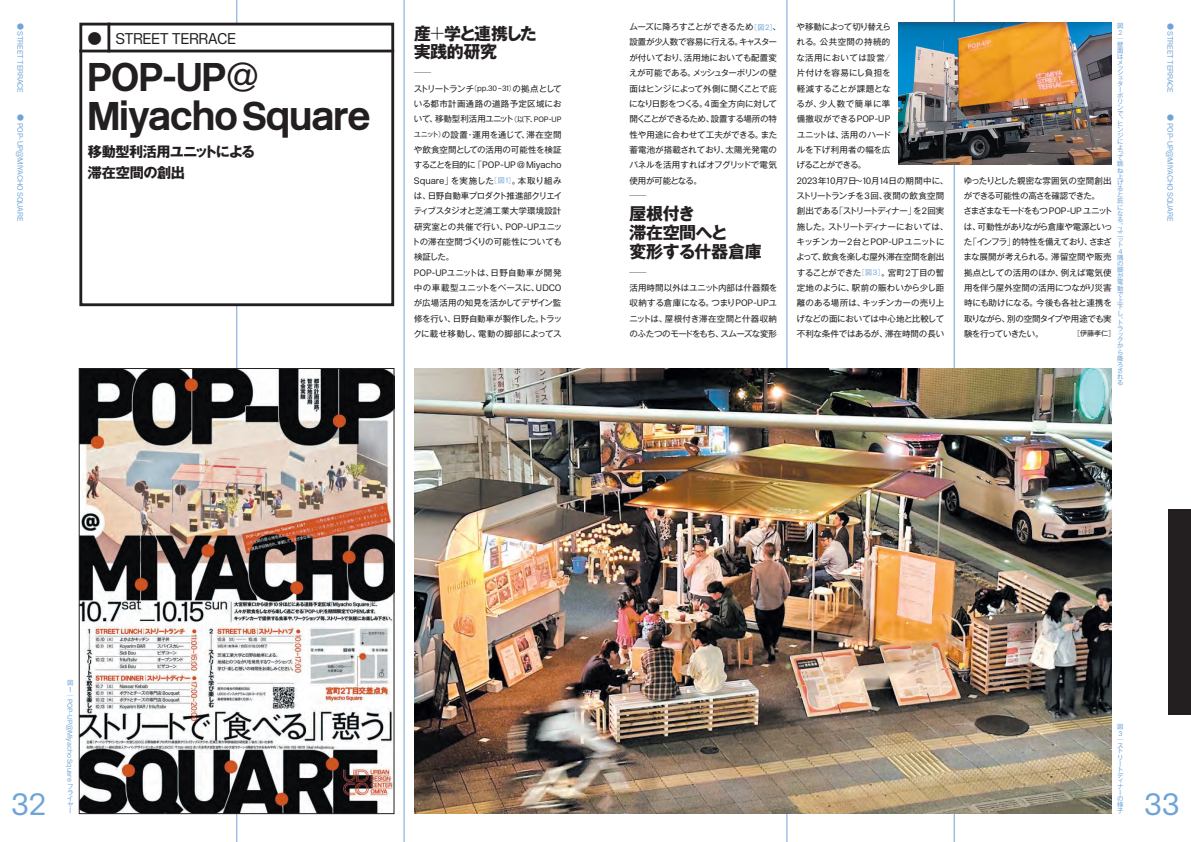
<style>
.page{position:relative;width:1191px;height:842px;background:#fff}
.page>*{position:absolute;margin:0;border:0;box-sizing:border-box;transform-origin:0 0}
.t1{font:700 40px/39px "New Rail Alphabet";letter-spacing:-.025em;color:#231f20}
.t2{font:300 31.2px "New Rail Alphabet";color:#6fa4d7}
.t3{font:700 17px/18.9px "Gothic MB101 Pro";letter-spacing:-.025em;color:#231f20}
.t4{font:300 15.6px "New Rail Alphabet";letter-spacing:-.035em;color:#231f20}
.t5{font:700 14.2px/21.3px "Gothic MB101 Pro";letter-spacing:-.035em;color:#231f20}
.t6{font:300 9.4px "New Rail Alphabet";letter-spacing:-.01em;color:#231f20}
.t7{font:8.5px/15.3px "Gothic MB101 Pro";letter-spacing:-.02em;color:#231f20}
.t8{font:8.5px/15.3px "Gothic MB101 Pro";letter-spacing:-.04em;color:#231f20}
.t9{font:8.5px/15.3px "Gothic MB101 Pro";color:#231f20;scale:2 1}
.t10{font:8.5px/15.3px "Gothic MB101 Pro";letter-spacing:-.02em;color:#231f20;scale:2 1}
.t11{font:300 7.8px "New Rail Alphabet";letter-spacing:-.02em;color:#6fa4d7}
.t12{font:7.1px "Gothic MB101 Pro";color:#231f20}
.t13{font:300 7px "New Rail Alphabet";letter-spacing:-.01em;color:#6fa4d7}
.t14{font:6.4px/6.2px "Gothic MB101 Pro";color:#6fa4d7;text-align:justify}
.t15{font:300 6.4px "Gothic MB101 Pro";color:#6fa4d7}
.s1{font-weight:300;font-size:7.1px;color:#6fa4d7}
.s2{font-size:7.1px;color:#6fa4d7}
.s3{font-family:"New Rail Alphabet";font-weight:300;font-size:7.8px;color:#6fa4d7}
.s4{font-family:"New Rail Alphabet";font-weight:300;font-size:9.4px}
.s5{font-weight:300}
.s6{font-family:"Gothic MB101 Pro";font-weight:400;font-size:7.1px}
.s7{font-weight:300;font-size:7.1px}
.s8{font-family:"New Rail Alphabet";font-weight:300;font-size:7.8px}
.s9{font-size:7.1px}
.s10{font-family:"Gothic MB101 Pro";font-weight:400;font-size:8.5px}
.s11{font-family:"Gothic MB101 Pro";font-size:8.5px}
.s12{font-family:"Gothic MB101 Pro";font-weight:700;font-size:14.5px}
.s13{font-family:"Gothic MB101 Pro";font-weight:400;font-size:35.4px}
.s14{font-size:6.4px;color:#6fa4d7}
</style>
<div class="page">
<hr style="left:404px;top:0;width:1px;height:842px;background:#6fa4d7">
<hr style="left:954px;top:0;width:1px;height:842px;background:#6fa4d7">
<hr style="left:236px;top:0;width:1px;height:842px;background:#6fa4d7">
<hr style="left:786px;top:0;width:1px;height:842px;background:#6fa4d7">
<div style="left:1168px;top:509px;width:23px;height:206px;background:#231f20"></div>
<div style="left:79px;top:23px;width:315px;height:283px;background:#fff;border:3px solid #231f20"></div>
<hr style="left:79px;top:50px;width:315px;height:2px;background:#231f20">
<hr style="left:107px;top:23px;width:3px;height:29px;background:#231f20">
<img style="left:81px;top:370px;width:311px;height:442px">
<div style="left:79px;top:368px;width:315px;height:446px;border:1px solid #231f20"></div>
<img style="left:899px;top:23px;width:212px;height:141px">
<img style="left:414px;top:368px;width:697px;height:446px">
<p class="t7" style="left:629px;top:18px;width:153px">ムーズに降ろすことができるため<span class="s1">［</span><span class="s2">図</span><span class="s3">2</span><span class="s1">］</span>、設置が少人数で容易に行える。キャスターが付いており、活用地においても配置変えが可能である。メッシュターポリンの壁面はヒンジによって外側に開くことで庇になり日影をつくる。<span class="s4">4</span>面全方向に対して開くことができるため、設置する場所の特性や用途に合わせて工夫ができる。また蓄電池が搭載されており、太陽光発電のパネルを活用すればオフグリッドで電気使用が可能となる。<br>─</p>
<h3 class="t3" style="left:629px;top:202px;width:134px">屋根付き<br>滞在空間へと<br>変形する什器倉庫</h3>
<p class="t10" style="left:629px;top:263px;width:75px">─<br>活用時間以外はユニット内部は什器類を収納する倉庫になる。つまり<span class="s4">POP-UP</span>ユニットは、屋根付き滞在空間と什器収納のふたつのモードをもち、スムーズな変形</p>
<p class="t7" style="left:796px;top:18px;width:154px">や移動によって切り替えら<br>れる。公共空間の持続的<br>な活用においては設営<span class="s5">／<br></span>片付けを容易にし負担を<br>軽減することが課題とな<br>るが、少人数で簡単に準<br>備撤収ができる<span class="s4">POP-UP<br></span>ユニットは、活用のハード<br>ルを下げ利用者の幅を広<br>げることができる。<br><span class="s4">2023</span>年<span class="s4">10</span>月<span class="s4">7</span>日～<span class="s4">10</span>月<span class="s4">14</span>日の期間中に、ストリートランチを<span class="s4">3</span>回、夜間の飲食空間創出である<span class="s5">「</span>ストリートディナー<span class="s5">」</span>を<span class="s4">2</span>回実施した。ストリートディナーにおいては、キッチンカー<span class="s4">2</span>台と<span class="s4">POP-UP</span>ユニットによって、飲食を楽しむ屋外滞在空間を創出することができた<span class="s1">［</span><span class="s2">図</span><span class="s3">3</span><span class="s1">］</span>。宮町<span class="s4">2</span>丁目の暫定地のように、駅前の賑わいから少し距離のある場所は、キッチンカーの売り上げなどの面においては中心地と比較して不利な条件ではあるが、滞在時間の長い</p>
<p class="t11" style="left:25px;top:23px;width:200px;rotate:90deg"><span class="s6">●</span> STREET TERRACE<span class="s6">　　　●</span> POP-UP@MIYACHO SQUARE</p>
<p class="t11" style="left:1175px;top:23px;width:200px;rotate:90deg"><span class="s6">●</span> STREET TERRACE<span class="s6">　　　●</span> POP-UP@MIYACHO SQUARE</p>
<p class="t14" style="left:1117px;top:22px;width:7px">図</p>
<p class="t13" style="left:1118px;top:28px;width:5px">2</p>
<p class="t15" style="left:1117px;top:33px;width:8px">｜</p>
<p class="t14" style="left:1117px;top:40px;width:8px">壁面はメ</p>
<p class="t14" style="left:1117px;top:64px;width:8px;line-height:5.2px">ッシュタ</p>
<p class="t14" style="left:1117px;top:85px;width:8px;text-align:left">ーポリンで、</p>
<p class="t14" style="left:1117px;top:119px;width:8px">ヒンジによ</p>
<p class="t14" style="left:1117px;top:149px;width:7px;line-height:5.2px">って</p>
<p class="t14" style="left:1117px;top:160px;width:8px;text-align:left">跳ね上げると庇になる。</p>
<p class="t14" style="left:1117px;top:226px;width:7px;line-height:4.8px">ユニッ</p>
<p class="t14" style="left:1117px;top:241px;width:7px">ト</p>
<p class="t13" style="left:1118px;top:247px;width:6px">4</p>
<p class="t14" style="left:1117px;top:253px;width:8px">隅の脚が電動で上下し、</p>
<p class="t14" style="left:1117px;top:319px;width:7px">トラ</p>
<p class="t14" style="left:1117px;top:336px;width:8px">クから降ろされる</p>
<h3 class="t3" style="left:414px;top:22px;width:125px">産<span class="s5">＋</span>学と連携した実践的研究</h3>
<p class="t9" style="left:414px;top:64px;width:75px">─<br>ストリートランチ<span class="s7">（</span><span class="s8">pp.30–31</span><span class="s7">）</span>の拠点としている都市計画通路の道路予定区域において、移動型利活用ユニット<span class="s7">（</span><span class="s9">以下、</span><span class="s8">POP-UP</span><span class="s9">ユニット</span><span class="s7">）</span>の設置・運用を通じて、滞在空間や飲食空間としての活用の可能性を検証</p>
<p class="t6" style="left:414px;top:159px;width:149px"><span class="s10">することを目的に</span><span class="s11">「</span>POP-UP<span class="s10">＠</span>Miyacho</p>
<p class="t7" style="left:412px;top:171px;width:152px"><span class="s4">Square</span><span class="s5">」</span>を実施した<span class="s1">［</span><span class="s2">図</span><span class="s3">1</span><span class="s1">］</span>。本取り組みは、日野自動車プロダクト推進部クリエイティブスタジオと芝浦工業大学環境設計研究室との共催で行い、<span class="s4">POP-UP</span>ユニットの滞在空間づくりの可能性についても検証した。<br><span class="s4">POP-UP</span>ユニットは、日野自動車が開発中の車載型ユニットをベースに、<span class="s4">UDCO</span>が広場活用の知見を活かしてデザイン監修を行い、日野自動車が製作した。トラックに載せ移動し、電動の脚部によってス</p>
<h3 class="t4" style="left:88px;top:28px;width:150px"><span class="s12">●</span> STREET TERRACE</h3>
<h1 class="t1" style="left:87px;top:58px;width:285px">POP-UP<span class="s13">＠<br></span>MiyachoSquare</h1>
<h3 class="t5" style="left:88px;top:139px;width:169px">移動型利活用ユニットによる滞在空間の創出</h3>
<p class="t8" style="left:963px;top:171px;width:151px">ゆったりとした親密な雰囲気の空間創出ができる可能性の高さを確認できた。<br>さまざまなモードをもつ <span class="s4">POP-UP</span> ユニットは、可動性がありながら倉庫や電源といった<span class="s5">「</span>インフラ<span class="s5">」</span>的特性を備えており、さまざまな展開が考えられる。滞留空間や販売拠点としての活用のほか、例えば電気使用を伴う屋外空間の活用につながり災害時にも助けになる。今後も各社と連携を取りながら、別の空間タイプや用途でも実験を行っていきたい。</p>
<p class="t12" style="left:1073px;top:328px;width:52px"><span class="s5">［</span>伊藤孝仁<span class="s5">］</span><span class="s14">ッ</span></p>
<p class="t14" style="left:67px;top:679px;width:7px">図</p>
<p class="t13" style="left:69px;top:685px;width:4px">1</p>
<p class="t15" style="left:67px;top:690px;width:8px">｜</p>
<p class="t13" style="left:75px;top:699px;width:84px;rotate:90deg">POP-UP@Miyacho Square</p>
<p class="t14" style="left:67px;top:782px;width:8px">フライヤー</p>
<p class="t14" style="left:1117px;top:723px;width:7px">図</p>
<p class="t13" style="left:1118px;top:729px;width:6px">3</p>
<p class="t15" style="left:1117px;top:734px;width:8px">｜</p>
<p class="t14" style="left:1117px;top:741px;width:8px;text-align:left">ストリートディナーの様子</p>
<h2 class="t2" style="left:11px;top:784px;width:36px">32</h2>
<h2 class="t2" style="left:1144px;top:784px;width:37px">33</h2>
</div>
